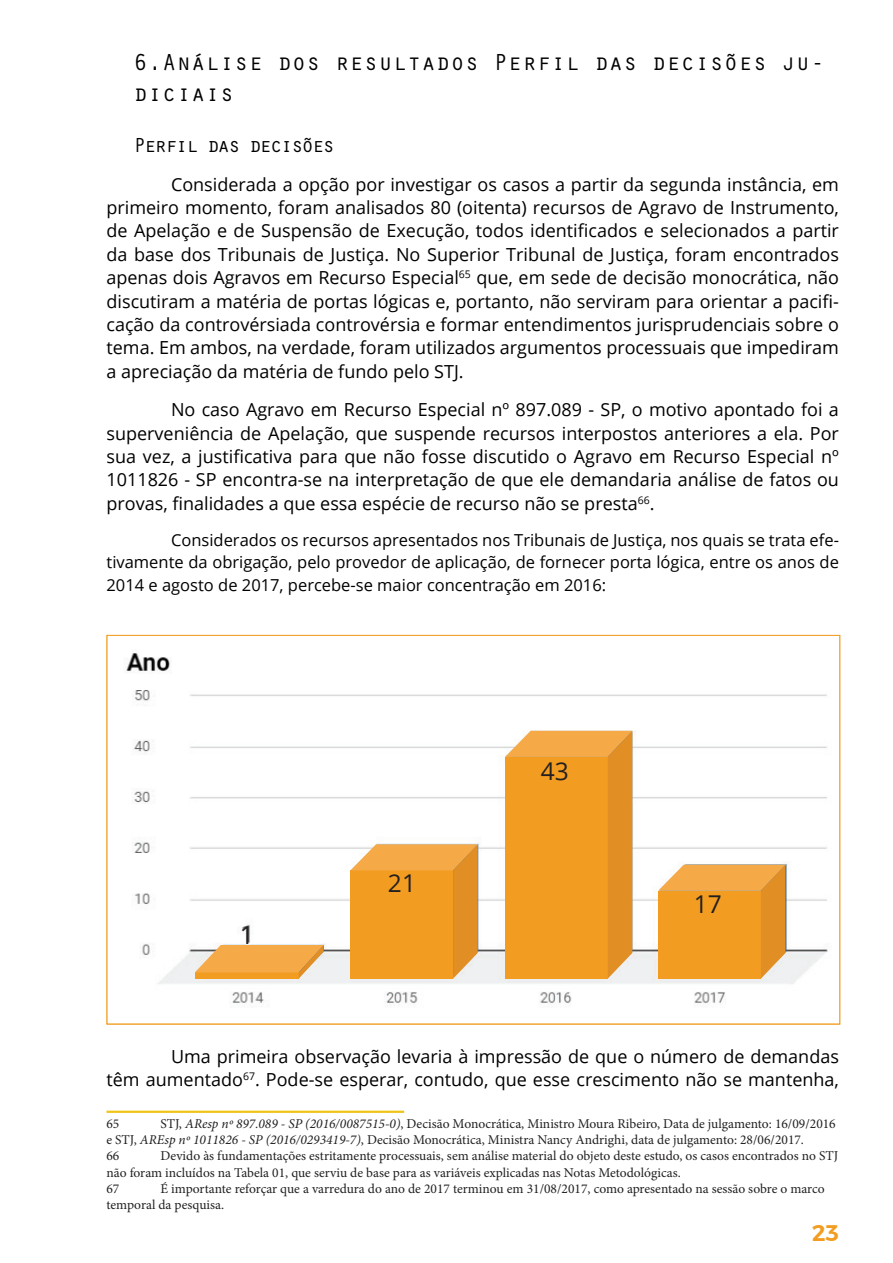
<style>
.page{position:relative;width:893px;height:1263px;background:#fff}
.page>*{position:absolute;margin:0;border:0;box-sizing:border-box;transform-origin:0 0}
.t1{font:24.6px "Open Sans";color:#231f20}
.Titulo{font:24px/31.2px "Orator Std";color:#000}
.t2{font:600 22.5px "Montserrat";color:#f29d21}
.Subtitulo{font:21px "Orator Std";letter-spacing:-.1em;color:#000}
.Paragrafo{font:18px/23.4px "Open Sans";color:#000;text-align:justify}
.Paragrafo-2{font:16.5px/21.5px "Open Sans";color:#000;text-align:right}
.t3{font:13.5px/16.2px "Minion Pro";color:#231f20}
.s1{font-style:italic}
</style>
<div class="page">
<img style="left:126px;top:653px;width:702px;height:353px">
<hr style="left:106px;top:1111px;width:298px;height:2px;background:#f0c419">
<svg style="left:195px;top:945px;width:129px;height:34px;background:#f1b05a"></svg>
<svg style="left:350px;top:844px;width:128px;height:135px;background:#efa030"></svg>
<svg style="left:658px;top:865px;width:127px;height:114px;background:#f0a132"></svg>
<svg style="left:505px;top:731px;width:127px;height:248px;background:#ef9d29"></svg>
<p class="Titulo" style="left:134px;top:45px;width:693px">6.Análise dos resultados Perfil das decisões ju&shy;diciais</p>
<p class="Subtitulo" style="left:134px;top:130px;width:203px">Perfil das decisões</p>
<p class="Paragrafo" style="left:106px;top:172px;width:734px;text-indent:64px">Considerada a opção por investigar os casos a partir da segunda instância, em primeiro momento, foram analisados 80 (oitenta) recursos de Agravo de Instrumento, de Apelação e de Suspensão de Execução, todos identificados e selecionados a partir da base dos Tribunais de Justiça. No Superior Tribunal de Justiça, foram encontrados apenas dois Agravos em Recurso Especial<sup>65</sup> que, em sede de decisão monocrática, não discutiram a matéria de portas lógicas e, portanto, não serviram para orientar a pacifi&shy;cação da controvérsiada controvérsia e formar entendimentos jurisprudenciais sobre o tema. Em ambos, na verdade, foram utilizados argumentos processuais que impediram a apreciação da matéria de fundo pelo STJ.</p>
<p class="Paragrafo" style="left:106px;top:398px;width:734px;text-indent:64px">No caso Agravo em Recurso Especial nº 897.089 - SP, o motivo apontado foi a superveniência de Apelação, que suspende recursos interpostos anteriores a ela. Por sua vez, a justificativa para que não fosse discutido o Agravo em Recurso Especial nº 1011826 - SP encontra-se na interpretação de que ele demandaria análise de fatos ou provas, finalidades a que essa espécie de recurso não se presta<sup>66</sup>.</p>
<p class="Paragrafo-2" style="left:106px;top:529px;width:734px">Considerados os recursos apresentados nos Tribunais de Justiça, nos quais se trata efe&shy;tivamente da obrigação, pelo provedor de aplicação, de fornecer porta lógica, entre os anos de</p>
<p class="Paragrafo-2" style="left:106px;top:574px;width:501px">2014 e agosto de 2017, percebe-se maior concentração em 2016:</p>
<h1 class="t1" style="left:240px;top:918px;width:16px">1</h1>
<h1 class="t1" style="left:388px;top:866px;width:30px">21</h1>
<h1 class="t1" style="left:541px;top:754px;width:30px">43</h1>
<h1 class="t1" style="left:694px;top:887px;width:30px">17</h1>
<p class="Paragrafo" style="left:106px;top:1044px;width:734px;text-align:right">Uma primeira observação levaria à impressão de que o número de demandas<br>têm aumentado<sup>67</sup>. Pode-se esperar, contudo, que esse crescimento não se mantenha,</p>
<p class="t3" style="left:106px;top:1115px;width:14px">65</p>
<p class="t3" style="left:106px;top:1115px;width:731px;text-indent:54px">STJ, <span class="s1">AResp nº 897.089 - SP (2016/0087515-0)</span>, Decisão Monocrática, Ministro Moura Ribeiro, Data de julgamento: 16/09/2016 e STJ, <span class="s1">AREsp nº 1011826 - SP (2016/0293419-7)</span>, Decisão Monocrática, Ministra Nancy Andrighi, data de julgamento: 28/06/2017.</p>
<p class="t3" style="left:106px;top:1148px;width:14px">66</p>
<p class="t3" style="left:106px;top:1148px;width:733px;text-indent:54px">Devido às fundamentações estritamente processuais, sem análise material do objeto deste estudo, os casos encontrados no STJ não foram incluídos na Tabela 01, que serviu de base para as variáveis explicadas nas Notas Metodológicas.</p>
<p class="t3" style="left:106px;top:1180px;width:14px">67</p>
<p class="t3" style="left:106px;top:1180px;width:720px;text-indent:54px">É importante reforçar que a varredura do ano de 2017 terminou em 31/08/2017, como apresentado na sessão sobre o marco temporal da pesquisa.</p>
<p class="t2" style="left:812px;top:1215px;width:28px">23</p>
</div>
